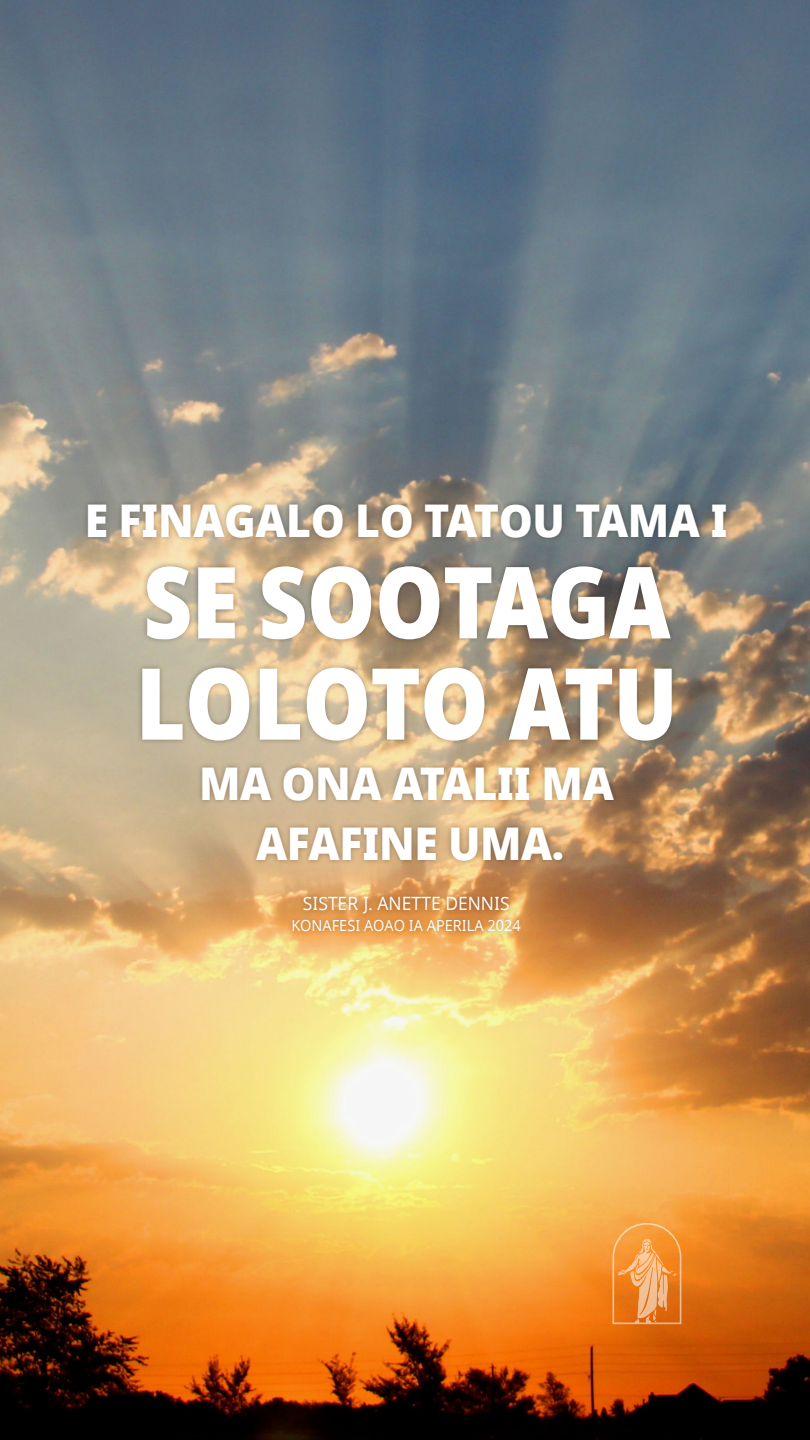
<style>
.page{position:relative;width:810px;height:1440px;background:#fff}
.page>*{position:absolute;margin:0;border:0;box-sizing:border-box;transform-origin:0 0}
.artcl5_p1_figure_image_aside_quote_first{font:800 99.45px/101.2px "Dots Solid Condlds Lat";letter-spacing:-.01em;color:#fff;scale:.93 1}
.artcl5_p1_figure_image_aside_quote_first-2{font:800 45.08px/60px "Dots Solidlds Lat";letter-spacing:-.01em;color:#fff;text-align:center;scale:.95 1}
.artcl5_p1_figure_image_aside_quote_citat{font:18.38px "Dots Solidlds Lat";color:#fff;scale:.95 1}
.small_para_white{font:15.3px "Dots Solidlds Lat";color:#fff;scale:.95 1}
</style>
<div class="page">
<img style="left:0;top:0;width:810px;height:1440px">
<svg style="left:612px;top:1223px;width:69px;height:101px;background:#f09744"></svg>
<div style="left:82px;top:499px;width:650px;height:438px;background:#000;opacity:.32"></div>
<p class="artcl5_p1_figure_image_aside_quote_first-2" style="left:85px;top:492px;width:678px">E FINAGALO LO TATOU TAMA I</p>
<p class="artcl5_p1_figure_image_aside_quote_first" style="left:136px;top:554px;width:585px">SE SOOTAGA<br>LOLOTO ATU</p>
<p class="artcl5_p1_figure_image_aside_quote_first-2" style="left:199px;top:754px;width:438px">MA ONA ATALII MA<br>AFAFINE UMA.</p>
<p class="artcl5_p1_figure_image_aside_quote_citat" style="left:303px;top:890px;width:219px">SISTER J. ANETTE DENNIS</p>
<p class="small_para_white" style="left:291px;top:915px;width:243px">KONAFESI AOAO IA APERILA 2024</p>
</div>
